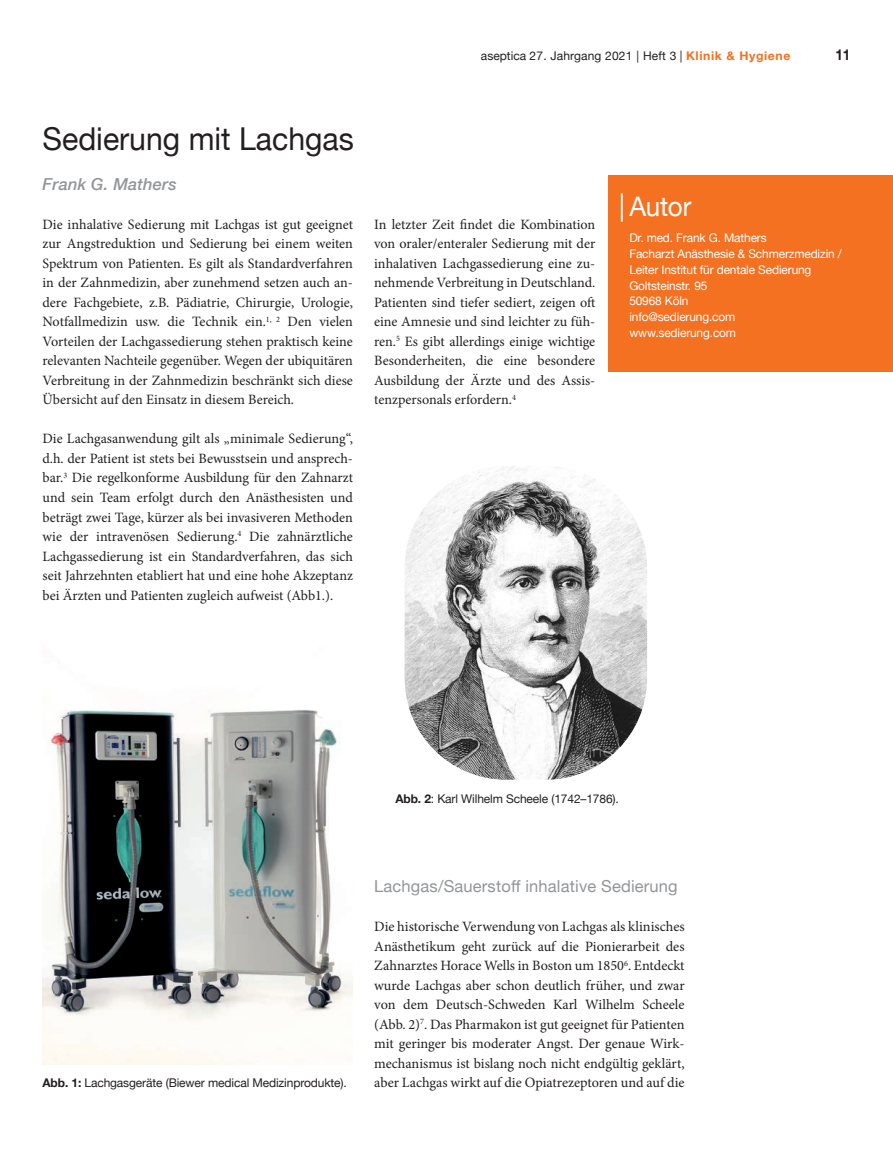
<style>
.page{position:relative;width:893px;height:1149px;background:#fff}
.page>*{position:absolute;margin:0;border:0;box-sizing:border-box;transform-origin:0 0}
.Headline{font:31.5px "Helvetica Neue";color:#231f20;scale:.96 1}
.t1{font:27px "Helvetica Neue";letter-spacing:-.005em;color:#fff;scale:.96 1}
.Zwischenhead_1{font:16.5px "Helvetica Neue";letter-spacing:.01em;color:#939598}
.Autor{font:italic 500 16.5px "Helvetica Neue";letter-spacing:.01em;color:#939598}
.t2{font:700 15px "Helvetica Neue";color:#231f20;scale:.9 1}
.Fließtext{font:14.25px/19.5px "Minion Pro";color:#231f20;text-align:justify}
.Kasten_Fließtext_wei{font:12px/15.8px "Helvetica Neue";letter-spacing:-.01em;color:#fff}
.BU{font:12px "Helvetica Neue";letter-spacing:-.01em;color:#231f20}
.BU-2{font:12px "Helvetica Neue";letter-spacing:.015em;color:#231f20}
.s1{font-weight:700;color:#f37121}
.s2{font-weight:700}
</style>
<div class="page">
<img style="left:405px;top:466px;width:242px;height:313px">
<img style="left:43px;top:709px;width:310px;height:354px">
<div style="left:608px;top:175px;width:285px;height:197px;background:#f37121"></div>
<hr style="left:621px;top:193px;width:2px;height:29px;background:#fff">
<p class="BU-2" style="left:481px;top:47px;width:311px">aseptica 27. Jahrgang 2021 | Heft 3 | <span class="s1">Klinik &amp; Hygiene</span></p>
<p class="t2" style="left:835px;top:43px;width:18px">11</p>
<p class="Headline" style="left:43px;top:116px;width:326px">Sedierung mit Lachgas</p>
<p class="Autor" style="left:43px;top:170px;width:136px">Frank G. Mathers</p>
<p class="Fließtext" style="left:43px;top:214px;width:312px">Die inhalative Sedierung mit Lachgas ist gut geeignet zur Angstreduktion und Sedierung bei einem weiten Spektrum von Patienten. Es gilt als Standardverfahren in der Zahnmedizin, aber zunehmend setzen auch an&shy;dere Fachgebiete, z.B. Pädiatrie, Chirurgie, Urologie, Notfallmedizin usw. die Technik ein.<sup>1,</sup> <sup>2</sup> Den vielen Vorteilen der Lachgassedierung stehen praktisch keine relevanten Nachteile gegenüber. Wegen der ubiquitären Verbreitung in der Zahnmedizin beschränkt sich diese Übersicht auf den Einsatz in diesem Bereich.</p>
<p class="Fließtext" style="left:43px;top:429px;width:312px">Die Lachgasanwendung gilt als „minimale Sedierung“, d.h. der Patient ist stets bei Bewusstsein und ansprech&shy;bar.<sup>3</sup> Die regelkonforme Ausbildung für den Zahnarzt und sein Team erfolgt durch den Anästhesisten und beträgt zwei Tage, kürzer als bei invasiveren Methoden wie der intravenösen Sedierung.<sup>4</sup> Die zahnärztliche Lachgassedierung ist ein Standardverfahren, das sich seit Jahrzehnten etabliert hat und eine hohe Akzeptanz bei Ärzten und Patienten zugleich aufweist (Abb1.).</p>
<p class="Fließtext" style="left:374px;top:214px;width:223px">In letzter Zeit findet die Kombination von oraler/enteraler Sedierung mit der inhalativen Lachgassedierung eine zu&shy;nehmende Verbreitung in Deutschland.<br>Patienten sind tiefer sediert, zeigen oft eine Amnesie und sind leichter zu füh&shy;ren.<sup>5</sup> Es gibt allerdings einige wichtige Besonderheiten, die eine besondere Ausbildung der Ärzte und des Assis&shy;tenzpersonals erfordern.<sup>4</sup></p>
<p class="t1" style="left:629px;top:187px;width:66px">Autor</p>
<p class="Kasten_Fließtext_wei" style="left:629px;top:231px;width:139px">Dr. med. Frank G. Mathers</p>
<p class="Kasten_Fließtext_wei" style="left:629px;top:246px;width:214px">Facharzt Anästhesie &amp; Schmerzmedizin /<br>Leiter Institut für dentale Sedierung</p>
<p class="Kasten_Fließtext_wei" style="left:629px;top:278px;width:80px">Goltsteinstr. 95</p>
<p class="Kasten_Fließtext_wei" style="left:629px;top:294px;width:61px">50968 Köln</p>
<p class="Kasten_Fließtext_wei" style="left:629px;top:309px;width:108px">info@sedierung.com</p>
<p class="Kasten_Fließtext_wei" style="left:629px;top:325px;width:108px">www.sedierung.com</p>
<p class="BU" style="left:395px;top:790px;width:225px"><span class="s2">Abb. 2</span>: Karl Wilhelm Scheele (1742–1786).</p>
<p class="BU" style="left:43px;top:1073px;width:306px"><span class="s2">Abb. 1:</span> Lachgasgeräte (Biewer medical Medizinprodukte).</p>
<p class="Zwischenhead_1" style="left:374px;top:874px;width:305px">Lachgas/Sauerstoff inhalative Sedierung</p>
<p class="Fließtext" style="left:374px;top:916px;width:312px">Die historische Verwendung von Lachgas als klinisches Anästhetikum geht zurück auf die Pionierarbeit des Zahnarztes Horace Wells in Boston um 1850<sup>6</sup>. Entdeckt wurde Lachgas aber schon deutlich früher, und zwar von dem Deutsch-Schweden Karl Wilhelm Scheele (Abb. 2)<sup>7</sup>. Das Pharmakon ist gut geeignet für Patienten mit geringer bis moderater Angst. Der genaue Wirk&shy;mechanismus ist bislang noch nicht endgültig geklärt, aber Lachgas wirkt auf die Opiatrezeptoren und auf die</p>
</div>
